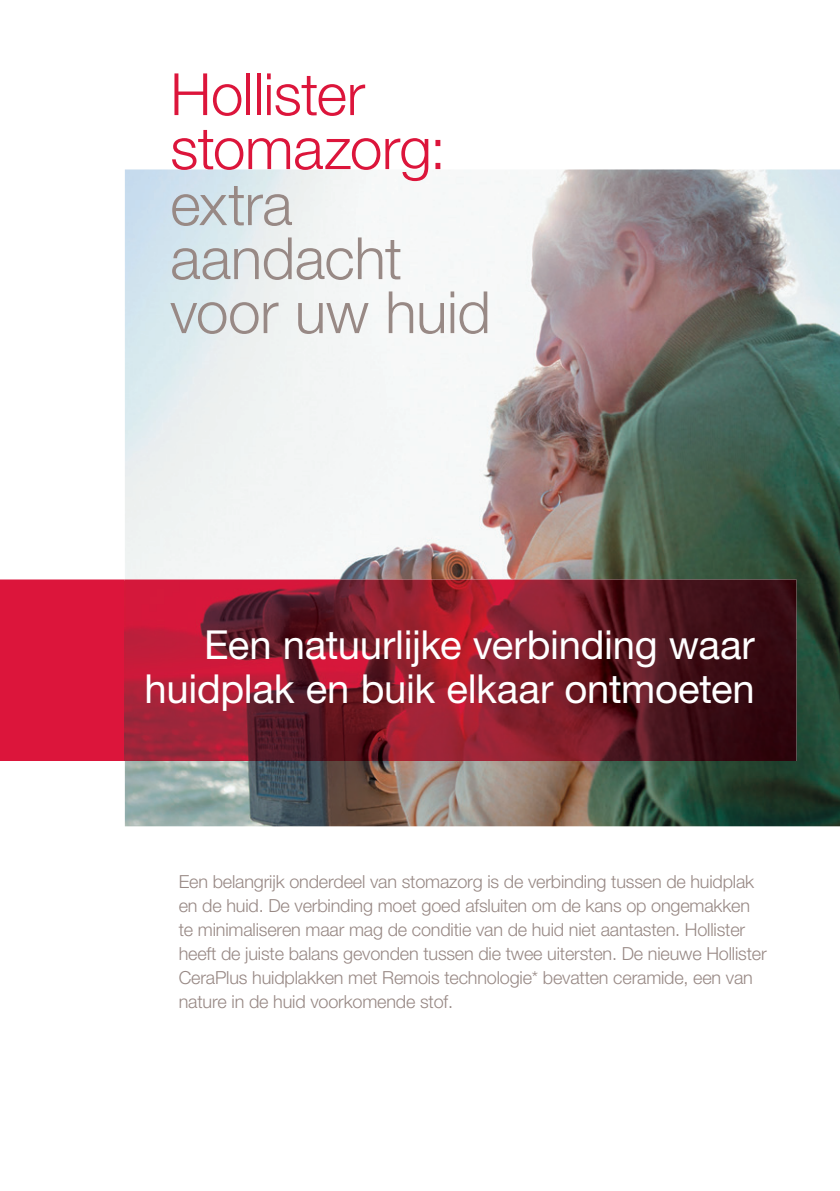
<style>
.page{position:relative;width:840px;height:1191px;background:#fff}
.page>*{position:absolute;margin:0;border:0;box-sizing:border-box;transform-origin:0 0}
.t1{font:300 58.2px/54px "Helvetica Neue LT Pro";letter-spacing:-.01em;color:#988985}
.t2{font:300 58.2px/54px "Helvetica Neue LT Pro";letter-spacing:-.01em;color:#dc153b}
.t3{font:40px/44px "Helvetica Neue LT Pro";letter-spacing:-.005em;color:#fff;text-align:right}
.t4{font:300 18px/24px "Helvetica Neue LT Pro";letter-spacing:-.01em;color:#988985}
</style>
<div class="page">
<img style="left:125px;top:169px;width:714px;height:657px">
<img style="left:125px;top:640px;width:603px;height:119px">
<div style="left:0;top:579px;width:125px;height:182px;background:#dc153b"></div>
<img style="left:125px;top:579px;width:671px;height:61px">
<div style="left:728px;top:639px;width:68px;height:122px;background:#31070f"></div>
<img style="left:125px;top:759px;width:604px;height:2px">
<h1 class="t2" style="left:170px;top:66px;width:277px">Hollister stomazorg:</h1>
<h1 class="t1" style="left:170px;top:176px;width:322px">extra aandacht voor uw huid</h1>
<h2 class="t3" style="left:144px;top:622px;width:611px">Een natuurlĳke verbinding waar huidplak en buik elkaar ontmoeten</h2>
<p class="t4" style="left:179px;top:869px;width:589px">Een belangrijk onderdeel van stomazorg is de verbinding tussen de huidplak en de huid. De verbinding moet goed afsluiten om de kans op ongemakken te minimaliseren maar mag de conditie van de huid niet aantasten. Hollister heeft de juiste balans gevonden tussen die twee uitersten. De nieuwe Hollister CeraPlus huidplakken met Remois technologie* bevatten ceramide, een van nature in de huid voorkomende stof.</p>
</div>
